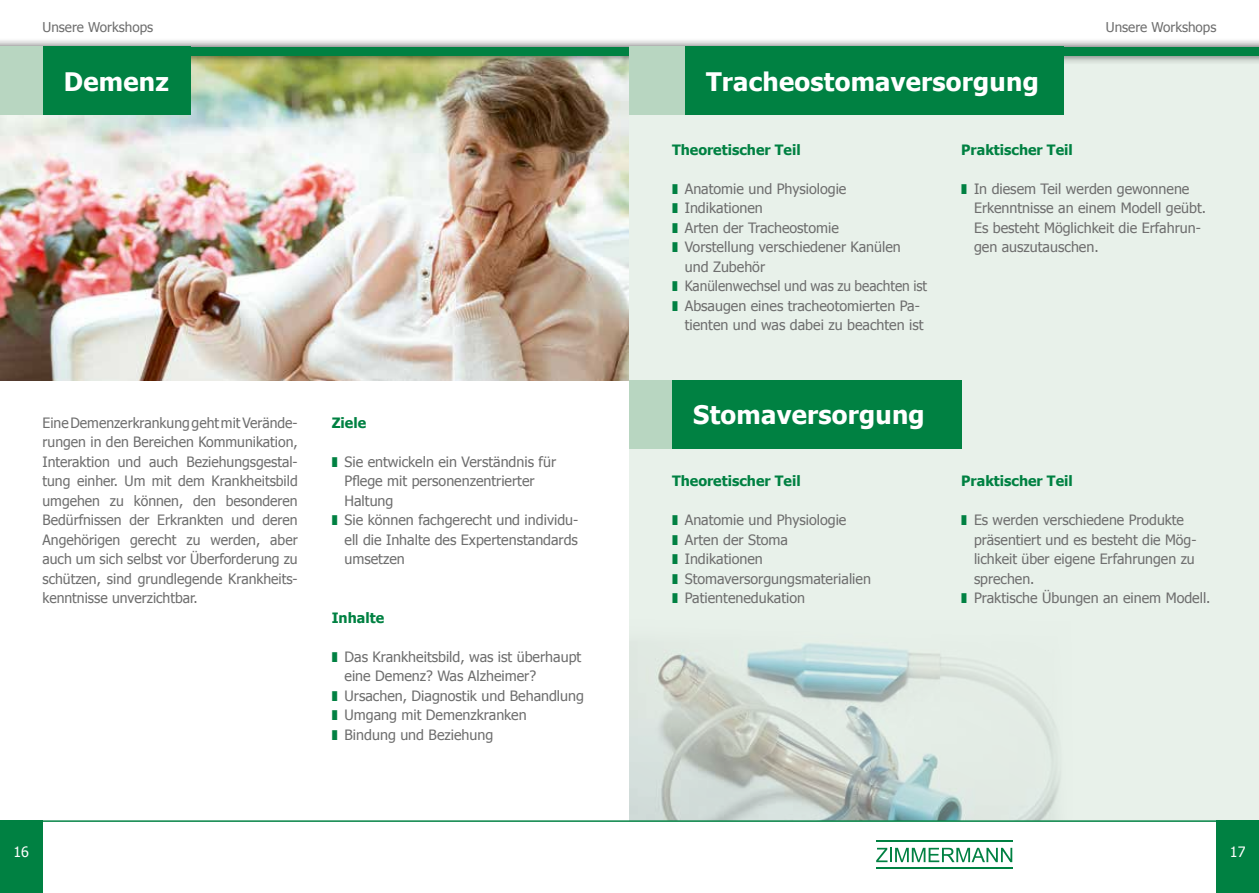
<style>
.page{position:relative;width:1259px;height:893px;background:#fff}
.page>*{position:absolute;margin:0;border:0;box-sizing:border-box;transform-origin:0 0}
.t1{font:700 25.5px "Tahoma";letter-spacing:.01em;color:#fff}
.t2{font:14.25px/19.5px "Tahoma";color:#6e6e6e}
.t3{font:700 14.25px "Tahoma";color:#008142}
.t4{font:14.25px "Tahoma";color:#6e6e6e;scale:.96 1}
.t5{font:14.25px "Tahoma";color:#fff}
.t6{font:13.5px "Tahoma";color:#6e6e6e}
.s1{color:#008142}
</style>
<div class="page">
<img style="left:0;top:64px;width:629px;height:317px">
<div style="left:629px;top:51px;width:630px;height:770px;background:#e8f1ea"></div>
<img style="left:629px;top:643px;width:445px;height:178px">
<div style="left:0;top:38px;width:1259px;height:26px;background:#000;opacity:.75"></div>
<div style="left:0;top:47px;width:1259px;height:8px;background:#008142"></div>
<hr style="left:0;top:821px;width:1259px;height:1px;background:#008142">
<svg style="left:876px;top:848px;width:136px;height:14px"></svg>
<hr style="left:876px;top:840px;width:136px;height:2px;background:#008142">
<hr style="left:876px;top:867px;width:136px;height:2px;background:#008142">
<div style="left:0;top:821px;width:43px;height:72px;background:#008142"></div>
<div style="left:1216px;top:821px;width:43px;height:72px;background:#008142"></div>
<div style="left:629px;top:381px;width:43px;height:68px;background:#b8d6c1"></div>
<div style="left:672px;top:381px;width:289px;height:68px;background:#008142"></div>
<div style="left:43px;top:47px;width:148px;height:68px;background:#008142"></div>
<div style="left:0;top:47px;width:43px;height:68px;background:#b8d6c1"></div>
<div style="left:685px;top:47px;width:378px;height:68px;background:#008142"></div>
<div style="left:629px;top:47px;width:56px;height:68px;background:#b8d6c1"></div>
<p class="t6" style="left:43px;top:18px;width:112px">Unsere Workshops</p>
<p class="t6" style="left:1105px;top:18px;width:112px">Unsere Workshops</p>
<h1 class="t1" style="left:64px;top:63px;width:106px">Demenz</h1>
<h1 class="t1" style="left:706px;top:63px;width:334px">Tracheostomaversorgung</h1>
<p class="t3" style="left:672px;top:139px;width:130px">Theoretischer Teil</p>
<p class="t2" style="left:672px;top:178px;width:176px"><span class="s1">❚</span> Anatomie und Physiologie</p>
<p class="t2" style="left:672px;top:197px;width:92px"><span class="s1">❚</span> Indikationen</p>
<p class="t2" style="left:672px;top:217px;width:168px"><span class="s1">❚</span> Arten der Tracheostomie</p>
<p class="t2" style="left:672px;top:236px;width:230px"><span class="s1">❚</span> Vorstellung verschiedener Kanülen</p>
<p class="t2" style="left:685px;top:256px;width:82px">und Zubehör</p>
<p class="t4" style="left:672px;top:276px;width:267px"><span class="s1">❚</span> Kanülenwechsel und was zu beachten ist</p>
<p class="t2" style="left:672px;top:295px;width:249px"><span class="s1">❚</span> Absaugen eines tracheotomierten Pa-</p>
<p class="t2" style="left:685px;top:314px;width:240px">tienten und was dabei zu beachten ist</p>
<p class="t2" style="left:43px;top:412px;width:257px">Eine Demenzerkrankung geht mit Verände-</p>
<h1 class="t1" style="left:693px;top:397px;width:233px">Stomaversorgung</h1>
<p class="t2" style="left:43px;top:431px;width:257px;text-align:justify">rungen in den Bereichen Kommunikation, Interaktion und auch Beziehungsgestal&shy;tung einher. Um mit dem Krankheitsbild umgehen zu können, den besonderen Bedürfnissen der Erkrankten und deren Angehörigen gerecht zu werden, aber auch um sich selbst vor Überforderung zu schützen, sind grundlegende Krankheits&shy;kenntnisse unverzichtbar.</p>
<p class="t3" style="left:332px;top:412px;width:36px">Ziele</p>
<p class="t2" style="left:332px;top:451px;width:226px"><span class="s1">❚</span> Sie entwickeln ein Verständnis für</p>
<p class="t2" style="left:344px;top:470px;width:192px">Pflege mit personenzentrierter</p>
<p class="t2" style="left:344px;top:490px;width:50px">Haltung</p>
<p class="t2" style="left:332px;top:509px;width:248px"><span class="s1">❚</span> Sie können fachgerecht und individu-</p>
<p class="t2" style="left:344px;top:529px;width:235px">ell die Inhalte des Expertenstandards</p>
<p class="t2" style="left:344px;top:548px;width:62px">umsetzen</p>
<p class="t3" style="left:672px;top:471px;width:130px">Theoretischer Teil</p>
<p class="t2" style="left:672px;top:509px;width:200px"><span class="s1">❚</span> Anatomie und Physiologie<br><span class="s1">❚</span> Arten der Stoma<br><span class="s1">❚</span> Indikationen<br><span class="s1">❚</span> Stomaversorgungsmaterialien <span class="s1">❚</span> Patientenedukation</p>
<p class="t3" style="left:332px;top:607px;width:54px">Inhalte</p>
<p class="t2" style="left:332px;top:646px;width:251px"><span class="s1">❚</span> Das Krankheitsbild, was ist überhaupt</p>
<p class="t2" style="left:344px;top:665px;width:193px">eine Demenz? Was Alzheimer?</p>
<p class="t2" style="left:332px;top:685px;width:254px"><span class="s1">❚</span> Ursachen, Diagnostik und Behandlung</p>
<p class="t2" style="left:332px;top:704px;width:196px"><span class="s1">❚</span> Umgang mit Demenzkranken</p>
<p class="t2" style="left:332px;top:724px;width:163px"><span class="s1">❚</span> Bindung und Beziehung</p>
<p class="t3" style="left:961px;top:139px;width:113px">Praktischer Teil</p>
<p class="t2" style="left:974px;top:178px;width:234px;text-indent:-13px"><span class="s1">❚</span> In diesem Teil werden gewonnene<br>Erkenntnisse an einem Modell geübt.<br>Es besteht Möglichkeit die Erfahrun&shy;gen auszutauschen.</p>
<p class="t3" style="left:961px;top:471px;width:113px">Praktischer Teil</p>
<p class="t2" style="left:961px;top:509px;width:224px"><span class="s1">❚</span> Es werden verschiedene Produkte</p>
<p class="t2" style="left:974px;top:529px;width:224px">präsentiert und es besteht die Mög-</p>
<p class="t2" style="left:974px;top:548px;width:222px">lichkeit über eigene Erfahrungen zu</p>
<p class="t2" style="left:974px;top:568px;width:62px">sprechen.</p>
<p class="t2" style="left:961px;top:587px;width:251px"><span class="s1">❚</span> Praktische Übungen an einem Modell.</p>
<p class="t5" style="left:13px;top:842px;width:17px">16</p>
<p class="t5" style="left:1230px;top:842px;width:17px">17</p>
</div>
